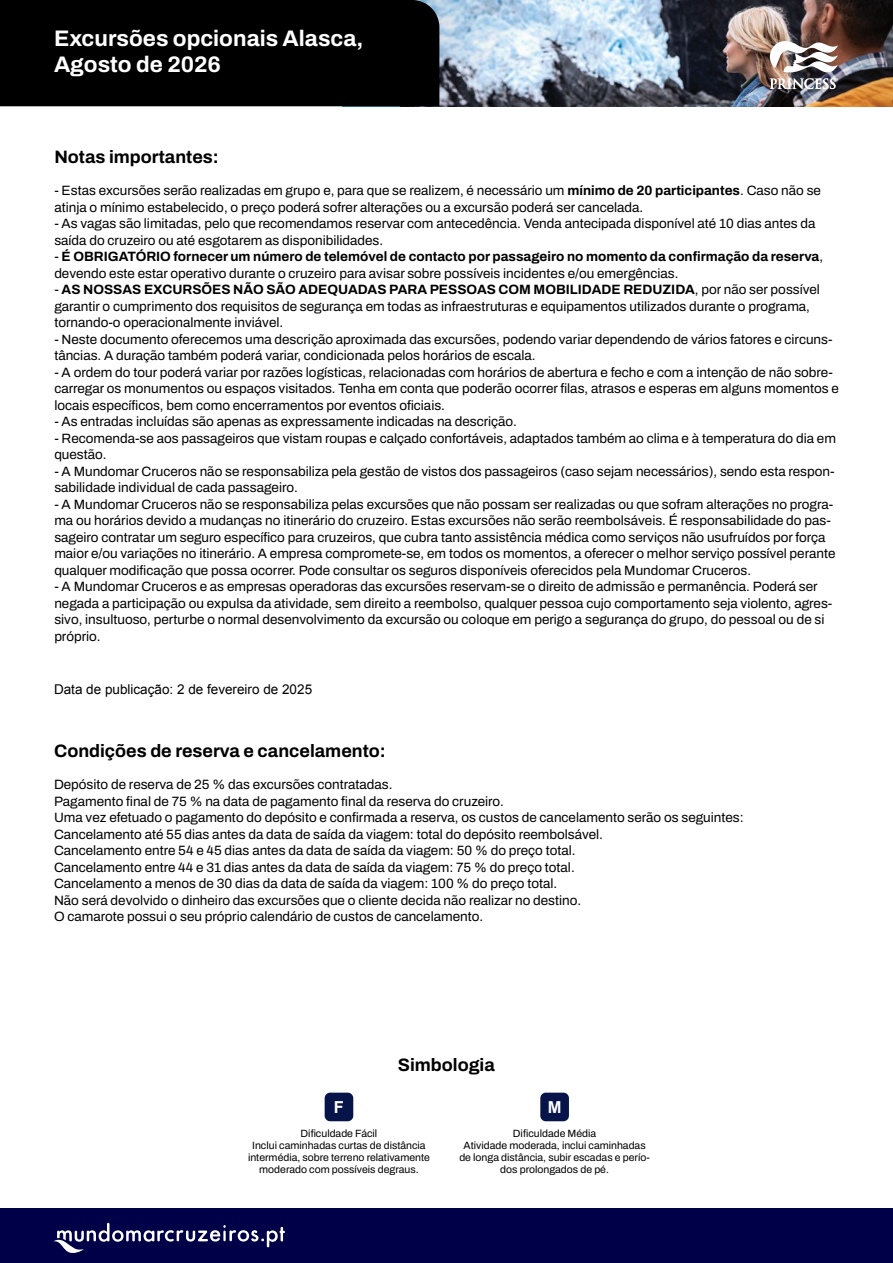
<style>
.page{position:relative;width:893px;height:1263px;background:#fff}
.page>*{position:absolute;margin:0;border:0;box-sizing:border-box;transform-origin:0 0}
.t1{font:700 22.5px/25.5px "Archivo";color:#fff}
.t2{font:700 18px "Archivo";color:#000}
.t3{font:700 16.5px "Arial";color:#fff}
.t4{font:13.5px/16.5px "Archivo";color:#000}
.t5{font:13.5px "Arial";color:#000}
.t6{font:10.5px/12px "Archivo";color:#000;text-align:center}
.s1{font-weight:700}
</style>
<div class="page">
<div style="left:0;top:1209px;width:893px;height:54px;background:#000049"></div>
<svg style="left:54px;top:1223px;width:231px;height:30px"></svg>
<div style="left:540px;top:1093px;width:29px;height:28px;background:#071449;border-radius:5px"></div>
<div style="left:325px;top:1093px;width:28px;height:28px;background:#071449;border-radius:5px"></div>
<img style="left:439px;top:0;width:454px;height:106px">
<div style="left:0;top:0;width:439px;height:106px;background:#000"></div>
<img style="left:770px;top:39px;width:68px;height:50px">
<h1 class="t1" style="left:54px;top:26px;width:311px">Excursões opcionais Alasca,<br>Agosto de 2026</h1>
<h2 class="t2" style="left:54px;top:143px;width:166px">Notas importantes:</h2>
<p class="t4" style="left:54px;top:182px;width:768px">- Estas excursões serão realizadas em grupo e, para que se realizem, é necessário um <span class="s1">mínimo de 20 participantes</span>. Caso não se atinja o mínimo estabelecido, o preço poderá sofrer alterações ou a excursão poderá ser cancelada.</p>
<p class="t4" style="left:54px;top:215px;width:763px">- As vagas são limitadas, pelo que recomendamos reservar com antecedência. Venda antecipada disponível até 10 dias antes da saída do cruzeiro ou até esgotarem as disponibilidades.</p>
<p class="t4" style="left:54px;top:248px;width:770px">- <span class="s1">É OBRIGATÓRIO fornecer um número de telemóvel de contacto por passageiro no momento da confirmação da reserva</span>, devendo este estar operativo durante o cruzeiro para avisar sobre possíveis incidentes e/ou emergências.</p>
<p class="t4" style="left:54px;top:281px;width:767px">- <span class="s1">AS NOSSAS EXCURSÕES NÃO SÃO ADEQUADAS PARA PESSOAS COM MOBILIDADE REDUZIDA</span>, por não ser possível garantir o cumprimento dos requisitos de segurança em todas as infraestruturas e equipamentos utilizados durante o programa, tornando-o operacionalmente inviável.</p>
<p class="t4" style="left:54px;top:331px;width:780px">- Neste documento oferecemos uma descrição aproximada das excursões, podendo variar dependendo de vários fatores e circuns&shy;tâncias. A duração também poderá variar, condicionada pelos horários de escala.</p>
<p class="t4" style="left:54px;top:364px;width:786px">- A ordem do tour poderá variar por razões logísticas, relacionadas com horários de abertura e fecho e com a intenção de não sobre&shy;carregar os monumentos ou espaços visitados. Tenha em conta que poderão ocorrer filas, atrasos e esperas em alguns momentos e locais específicos, bem como encerramentos por eventos oficiais.</p>
<p class="t4" style="left:54px;top:413px;width:464px">- As entradas incluídas são apenas as expressamente indicadas na descrição.</p>
<p class="t4" style="left:54px;top:430px;width:783px">- Recomenda-se aos passageiros que vistam roupas e calçado confortáveis, adaptados também ao clima e à temperatura do dia em questão.</p>
<p class="t4" style="left:54px;top:463px;width:782px">- A Mundomar Cruceros não se responsabiliza pela gestão de vistos dos passageiros (caso sejam necessários), sendo esta respon&shy;sabilidade individual de cada passageiro.</p>
<p class="t4" style="left:54px;top:496px;width:783px">- A Mundomar Cruceros não se responsabiliza pelas excursões que não possam ser realizadas ou que sofram alterações no progra&shy;ma ou horários devido a mudanças no itinerário do cruzeiro. Estas excursões não serão reembolsáveis. É responsabilidade do pas&shy;sageiro contratar um seguro específico para cruzeiros, que cubra tanto assistência médica como serviços não usufruídos por força maior e/ou variações no itinerário. A empresa compromete-se, em todos os momentos, a oferecer o melhor serviço possível perante qualquer modificação que possa ocorrer. Pode consultar os seguros disponíveis oferecidos pela Mundomar Cruceros.</p>
<p class="t4" style="left:54px;top:578px;width:780px">- A Mundomar Cruceros e as empresas operadoras das excursões reservam-se o direito de admissão e permanência. Poderá ser negada a participação ou expulsa da atividade, sem direito a reembolso, qualquer pessoa cujo comportamento seja violento, agres&shy;sivo, insultuoso, perturbe o normal desenvolvimento da excursão ou coloque em perigo a segurança do grupo, do pessoal ou de si próprio.</p>
<p class="t5" style="left:54px;top:681px;width:260px">Data de publicação: 2 de fevereiro de 2025</p>
<h2 class="t2" style="left:54px;top:737px;width:333px">Condições de reserva e cancelamento:</h2>
<p class="t4" style="left:54px;top:776px;width:691px">Depósito de reserva de 25 % das excursões contratadas.<br>Pagamento final de 75 % na data de pagamento final da reserva do cruzeiro.<br>Uma vez efetuado o pagamento do depósito e confirmada a reserva, os custos de cancelamento serão os seguintes:<br>Cancelamento até 55 dias antes da data de saída da viagem: total do depósito reembolsável.<br>Cancelamento entre 54 e 45 dias antes da data de saída da viagem: 50 % do preço total.<br>Cancelamento entre 44 e 31 dias antes da data de saída da viagem: 75 % do preço total.<br>Cancelamento a menos de 30 dias da data de saída da viagem: 100 % do preço total.<br>Não será devolvido o dinheiro das excursões que o cliente decida não realizar no destino.<br>O camarote possui o seu próprio calendário de custos de cancelamento.</p>
<h2 class="t2" style="left:398px;top:1052px;width:99px">Simbologia</h2>
<p class="t3" style="left:334px;top:1096px;width:12px">F</p>
<p class="t3" style="left:548px;top:1096px;width:15px">M</p>
<p class="t6" style="left:459px;top:1127px;width:192px">Dificuldade Média<br>Atividade moderada, inclui caminhadas de longa distância, subir escadas e perío&shy;dos prolongados de pé.</p>
<p class="t6" style="left:248px;top:1127px;width:183px">Dificuldade Fácil<br>Inclui caminhadas curtas de distância intermédia, sobre terreno relativamente moderado com possíveis degraus.</p>
</div>
